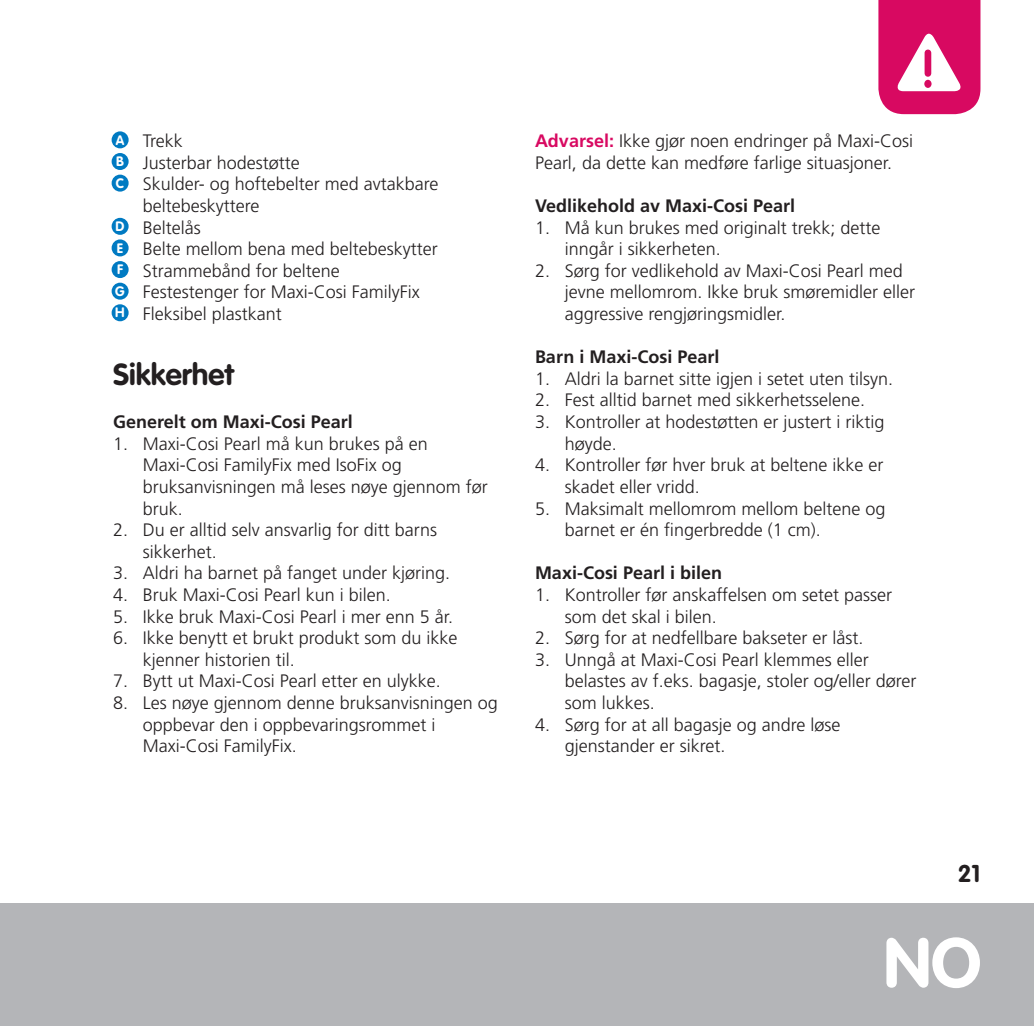
<style>
.page{position:relative;width:1034px;height:1026px;background:#fff}
.page>*{position:absolute;margin:0;border:0;box-sizing:border-box;transform-origin:0 0}
.t1{font:700 69px "VAG Rounded";color:#fff}
.t2{font:700 30px "VAG Rounded";color:#231f20}
.t3{font:700 24px "VAG Rounded";color:#231f20}
.t4{font:300 18px/21.6px "Frutiger CE";color:#231f20}
.t5{font:700 18px "Frutiger CE";color:#231f20}
.t6{font:700 13.5px/21.6px "VAG Rounded";color:#fff;text-align:justify}
.s1{font-weight:700;color:#d80961}
</style>
<div class="page">
<div style="left:0;top:903px;width:1034px;height:122px;background:#b4b5b8"></div>
<svg style="left:878px;top:0;width:102px;height:114px"></svg>
<div style="left:924px;top:80px;width:8px;height:8px;background:#d80961;border-radius:50%"></div>
<div style="left:925px;top:50px;width:6px;height:27px;background:#d80961;border-radius:3px"></div>
<div style="left:112px;top:131px;width:17px;height:17px;background:#007ac2;border-radius:50%"></div>
<div style="left:112px;top:153px;width:17px;height:17px;background:#007ac2;border-radius:50%"></div>
<div style="left:112px;top:175px;width:17px;height:17px;background:#007ac2;border-radius:50%"></div>
<div style="left:112px;top:218px;width:17px;height:17px;background:#007ac2;border-radius:50%"></div>
<div style="left:112px;top:239px;width:17px;height:17px;background:#007ac2;border-radius:50%"></div>
<div style="left:112px;top:261px;width:17px;height:17px;background:#007ac2;border-radius:50%"></div>
<div style="left:112px;top:283px;width:17px;height:17px;background:#007ac2;border-radius:50%"></div>
<div style="left:112px;top:304px;width:17px;height:17px;background:#007ac2;border-radius:50%"></div>
<p class="t4" style="left:143px;top:130px;width:297px">Trekk<br>Justerbar hodestøtte<br>Skulder- og hoftebelter med avtakbare beltebeskyttere<br>Beltelås<br>Belte mellom bena med beltebeskytter<br>Strammebånd for beltene<br>Festestenger for Maxi-Cosi FamilyFix<br>Fleksibel plastkant</p>
<p class="t2" style="left:113px;top:356px;width:122px">Sikkerhet</p>
<p class="t5" style="left:113px;top:411px;width:241px">Generelt om Maxi-Cosi Pearl</p>
<p class="t4" style="left:143px;top:432px;width:347px;text-indent:-30px">1. Maxi-Cosi Pearl må kun brukes på en<br>Maxi-Cosi FamilyFix med IsoFix og bruksanvisningen må leses nøye gjennom før bruk.</p>
<p class="t4" style="left:143px;top:519px;width:296px;text-indent:-30px">2. Du er alltid selv ansvarlig for ditt barns sikkerhet.</p>
<p class="t4" style="left:113px;top:562px;width:339px">3. Aldri ha barnet på fanget under kjøring.</p>
<p class="t4" style="left:113px;top:583px;width:279px">4. Bruk Maxi-Cosi Pearl kun i bilen.</p>
<p class="t4" style="left:113px;top:605px;width:342px">5. Ikke bruk Maxi-Cosi Pearl i mer enn 5 år.</p>
<p class="t4" style="left:143px;top:627px;width:316px;text-indent:-30px">6. Ikke benytt et brukt produkt som du ikke kjenner historien til.</p>
<p class="t4" style="left:113px;top:670px;width:329px">7. Bytt ut Maxi-Cosi Pearl etter en ulykke.</p>
<p class="t4" style="left:143px;top:691px;width:357px;text-indent:-30px">8. Les nøye gjennom denne bruksanvisningen og oppbevar den i oppbevaringsrommet i<br>Maxi-Cosi FamilyFix.</p>
<p class="t6" style="left:116px;top:129px;width:10px">A B C</p>
<p class="t6" style="left:115px;top:215px;width:11px;text-align:left">D<br>E<br>F<br>G<br>H</p>
<p class="t4" style="left:535px;top:130px;width:380px"><span class="s1">Advarsel:</span> Ikke gjør noen endringer på Maxi-Cosi<br>Pearl, da dette kan medføre farlige situasjoner.</p>
<p class="t5" style="left:535px;top:195px;width:262px">Vedlikehold av Maxi-Cosi Pearl</p>
<p class="t4" style="left:565px;top:216px;width:317px;text-indent:-30px">1. Må kun brukes med originalt trekk; dette inngår i sikkerheten.</p>
<p class="t4" style="left:565px;top:259px;width:352px;text-indent:-30px">2. Sørg for vedlikehold av Maxi-Cosi Pearl med jevne mellomrom. Ikke bruk smøremidler eller aggressive rengjøringsmidler.</p>
<p class="t5" style="left:535px;top:346px;width:186px">Barn i Maxi-Cosi Pearl</p>
<p class="t4" style="left:535px;top:367px;width:360px">1. Aldri la barnet sitte igjen i setet uten tilsyn.</p>
<p class="t4" style="left:535px;top:389px;width:332px">2. Fest alltid barnet med sikkerhetsselene.</p>
<p class="t4" style="left:565px;top:411px;width:321px;text-indent:-30px">3. Kontroller at hodestøtten er justert i riktig høyde.</p>
<p class="t4" style="left:565px;top:454px;width:320px;text-indent:-30px">4. Kontroller før hver bruk at beltene ikke er skadet eller vridd.</p>
<p class="t4" style="left:565px;top:497px;width:322px;text-indent:-30px">5. Maksimalt mellomrom mellom beltene og barnet er én fingerbredde (1 cm).</p>
<p class="t5" style="left:535px;top:562px;width:189px">Maxi-Cosi Pearl i bilen</p>
<p class="t4" style="left:565px;top:583px;width:329px;text-indent:-30px">1. Kontroller før anskaffelsen om setet passer som det skal i bilen.</p>
<p class="t4" style="left:535px;top:627px;width:330px">2. Sørg for at nedfellbare bakseter er låst.</p>
<p class="t4" style="left:565px;top:648px;width:353px;text-indent:-30px">3. Unngå at Maxi-Cosi Pearl klemmes eller belastes av f.eks. bagasje, stoler og/eller dører som lukkes.</p>
<p class="t4" style="left:565px;top:713px;width:277px;text-indent:-30px">4. Sørg for at all bagasje og andre løse gjenstander er sikret.</p>
<p class="t3" style="left:958px;top:859px;width:24px">21</p>
<p class="t1" style="left:884px;top:922px;width:99px">NO</p>
</div>
